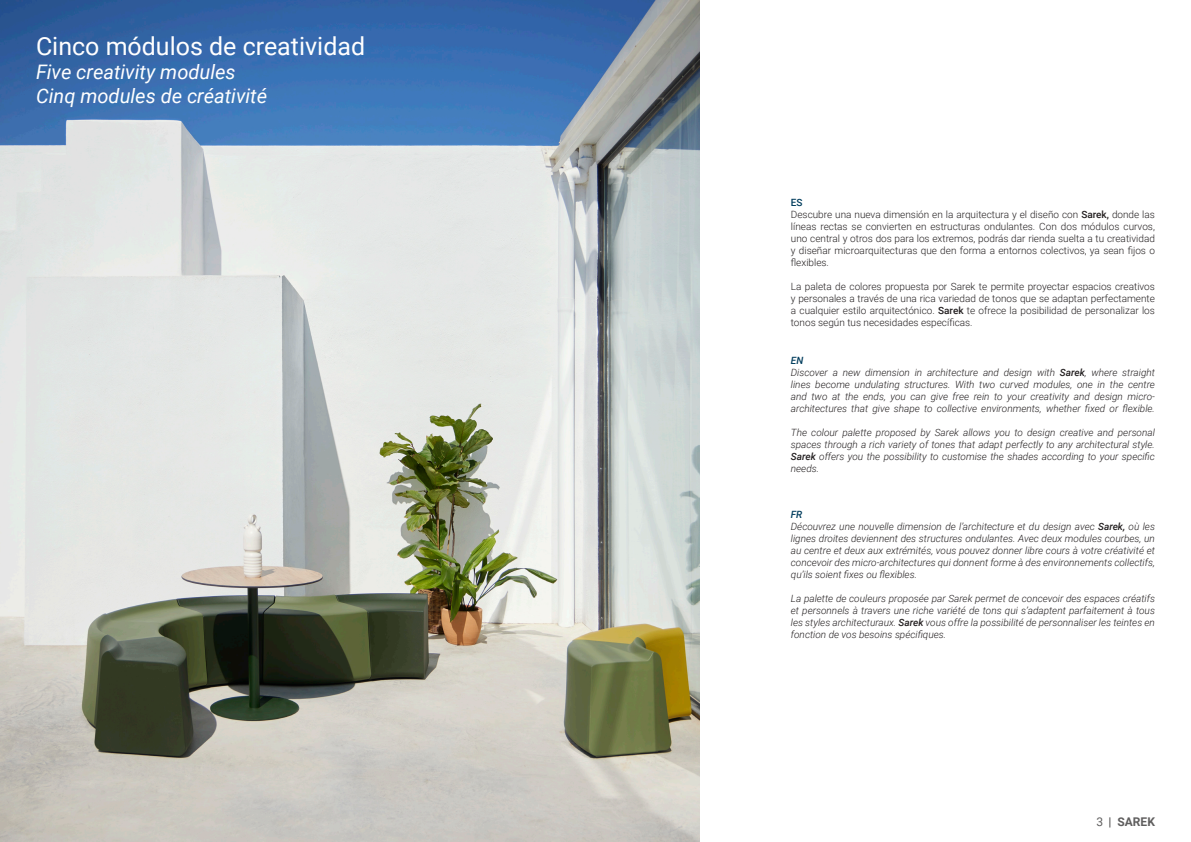
<style>
.page{position:relative;width:1191px;height:842px;background:#fff}
.page>*{position:absolute;margin:0;border:0;box-sizing:border-box;transform-origin:0 0}
.t1{font:25px "Roboto";color:#fff}
.t2{font:italic 20px "Roboto";color:#fff}
.t3{font:700 12px "Roboto";color:#5f5e5e}
.t4{font:italic 300 10px/12px "Roboto";color:#231f20;text-align:justify}
.t5{font:300 10px/12px "Roboto";color:#231f20;text-align:justify}
.t6{font:italic 500 10px "Roboto";color:#023d5d}
.t7{font:500 10px "Roboto";color:#023d5d}
.s1{font-weight:500}
.s2{font-weight:400}
</style>
<div class="page">
<img style="left:0;top:0;width:700px;height:842px">
<p class="t1" style="left:36px;top:29px;width:331px">Cinco módulos de creatividad</p>
<p class="t2" style="left:36px;top:58px;width:201px">Five creativity modules</p>
<p class="t2" style="left:36px;top:82px;width:233px">Cinq modules de créativité</p>
<p class="t7" style="left:791px;top:195px;width:13px">ES</p>
<p class="t5" style="left:791px;top:208px;width:365px">Descubre una nueva dimensión en la arquitectura y el diseño con <span class="s1">Sarek,</span> donde las líneas rectas se convierten en estructuras ondulantes. Con dos módulos curvos, uno central y otros dos para los extremos, podrás dar rienda suelta a tu creatividad y diseñar microarquitecturas que den forma a entornos colectivos, ya sean fijos o flexibles.</p>
<p class="t5" style="left:791px;top:280px;width:365px">La paleta de colores propuesta por Sarek te permite proyectar espacios creativos y personales a través de una rica variedad de tonos que se adaptan perfectamente a cualquier estilo arquitectónico. <span class="s1">Sarek</span> te ofrece la posibilidad de personalizar los tonos según tus necesidades específicas.</p>
<p class="t6" style="left:791px;top:354px;width:14px">EN</p>
<p class="t4" style="left:791px;top:366px;width:365px">Discover a new dimension in architecture and design with <span class="s1">Sarek</span>, where straight lines become undulating structures. With two curved modules, one in the centre and two at the ends, you can give free rein to your creativity and design micro&shy;architectures that give shape to collective environments, whether fixed or flexible.</p>
<p class="t4" style="left:791px;top:426px;width:365px">The colour palette proposed by Sarek allows you to design creative and personal spaces through a rich variety of tones that adapt perfectly to any architectural style.<br><span class="s1">Sarek</span> offers you the possibility to customise the shades according to your specific needs.</p>
<p class="t6" style="left:791px;top:507px;width:13px">FR</p>
<p class="t4" style="left:791px;top:520px;width:365px">Découvrez une nouvelle dimension de l’architecture et du design avec <span class="s1">Sarek,</span> où les lignes droites deviennent des structures ondulantes. Avec deux modules courbes, un au centre et deux aux extrémités, vous pouvez donner libre cours à votre créativité et concevoir des micro-architectures qui donnent forme à des environnements collectifs, qu’ils soient fixes ou flexibles.</p>
<p class="t4" style="left:791px;top:592px;width:365px">La palette de couleurs proposée par Sarek permet de concevoir des espaces créatifs et personnels à travers une riche variété de tons qui s’adaptent parfaitement à tous les styles architecturaux. <span class="s1">Sarek</span> vous offre la possibilité de personnaliser les teintes en fonction de vos besoins spécifiques.</p>
<p class="t3" style="left:1096px;top:814px;width:60px"><span class="s2">3</span> | SAREK</p>
</div>
